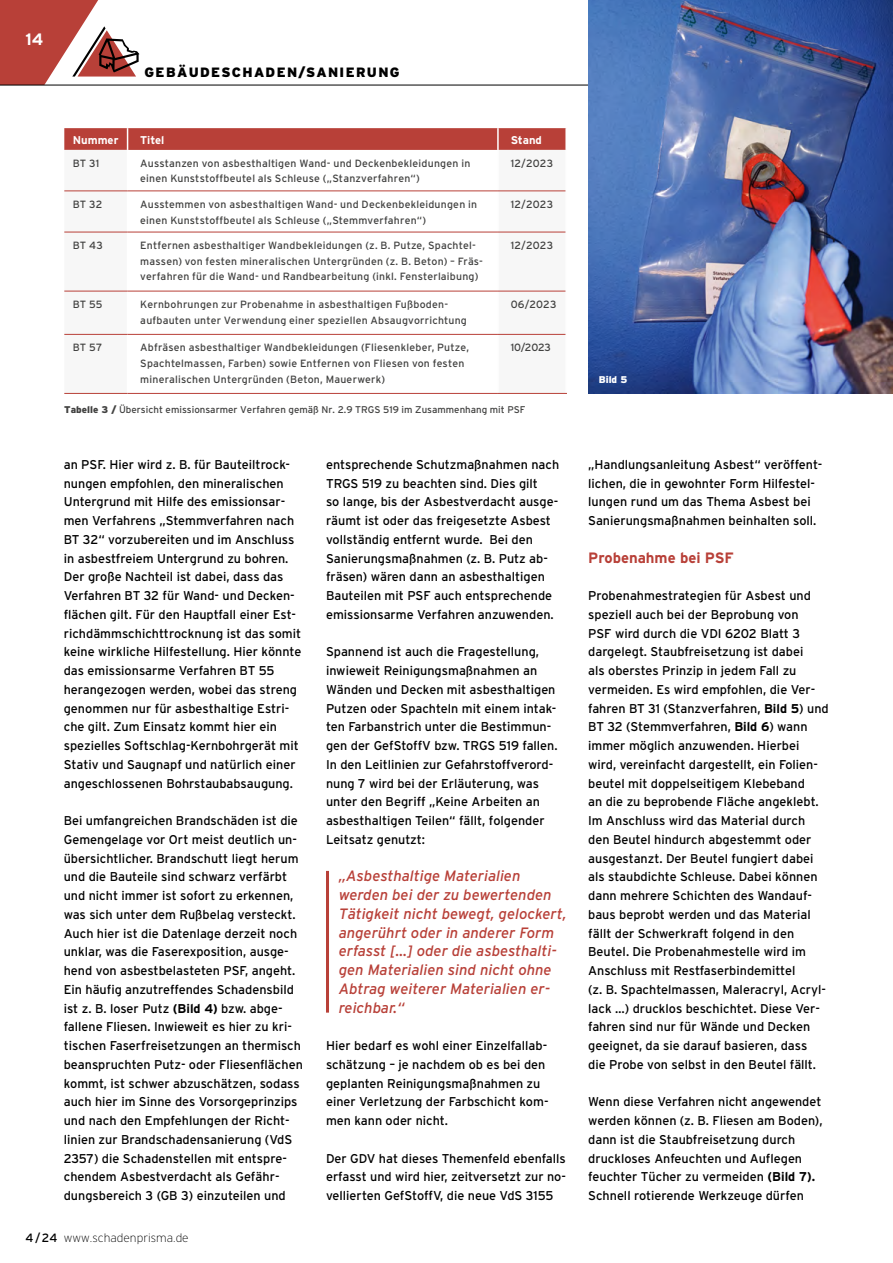
<style>
.page{position:relative;width:893px;height:1263px;background:#fff}
.page>*{position:absolute;margin:0;border:0;box-sizing:border-box;transform-origin:0 0}
.t1{font:700 16.5px "Interstate";color:#fff}
.t2{font:italic 15px/18.8px "Interstate";color:#b84038}
.t3{font:700 15px "Interstate";color:#b84038}
.t4{font:900 13.5px "Interstate";letter-spacing:.1em;color:#000}
.t5{font:12.75px/18.8px "Interstate";color:#000}
.t6{font:200 12px "Interstate";color:#000}
.t7{font:700 11.25px "Interstate";color:#fff}
.t8{font:10.5px/15.8px "Interstate";letter-spacing:.02em;color:#414140}
.t9{font:9.75px "Interstate";color:#414140}
.t10{font:900 9.75px "Interstate";color:#fff}
.s1{font-weight:900}
.s2{font-weight:700}
.s3{font-weight:400}
</style>
<div class="page">
<hr style="left:0;top:85px;width:893px;height:1px;background:#000">
<svg style="left:0;top:0;width:139px;height:85px"></svg>
<img style="left:588px;top:0;width:305px;height:394px">
<svg style="left:64px;top:191px;width:501px;height:202px"></svg>
<svg style="left:64px;top:128px;width:501px;height:22px;background:#b8423a"></svg>
<hr style="left:497px;top:128px;width:2px;height:22px;background:#fff">
<hr style="left:127px;top:191px;width:1px;height:41px;background:#fff">
<hr style="left:497px;top:191px;width:2px;height:41px;background:#fff">
<hr style="left:127px;top:232px;width:1px;height:59px;background:#fff">
<hr style="left:497px;top:232px;width:2px;height:59px;background:#fff">
<hr style="left:127px;top:291px;width:1px;height:43px;background:#fff">
<hr style="left:497px;top:291px;width:2px;height:43px;background:#fff">
<hr style="left:127px;top:335px;width:1px;height:58px;background:#fff">
<hr style="left:497px;top:335px;width:2px;height:58px;background:#fff">
<hr style="left:64px;top:190px;width:64px;height:1px;background:#b84038">
<hr style="left:128px;top:190px;width:370px;height:1px;background:#b84038">
<hr style="left:498px;top:190px;width:67px;height:1px;background:#b84038">
<hr style="left:64px;top:232px;width:64px;height:1px;background:#b84038">
<hr style="left:128px;top:232px;width:370px;height:1px;background:#b84038">
<hr style="left:498px;top:232px;width:67px;height:1px;background:#b84038">
<hr style="left:64px;top:291px;width:64px;height:1px;background:#b84038">
<hr style="left:128px;top:291px;width:370px;height:1px;background:#b84038">
<hr style="left:498px;top:291px;width:67px;height:1px;background:#b84038">
<hr style="left:64px;top:334px;width:64px;height:1px;background:#b84038">
<hr style="left:128px;top:334px;width:370px;height:1px;background:#b84038">
<hr style="left:498px;top:334px;width:67px;height:1px;background:#b84038">
<hr style="left:64px;top:393px;width:64px;height:1px;background:#b84038">
<hr style="left:128px;top:393px;width:370px;height:1px;background:#b84038">
<hr style="left:498px;top:393px;width:69px;height:1px;background:#b84038">
<hr style="left:326px;top:871px;width:3px;height:142px;background:#b84038">
<p class="t1" style="left:26px;top:30px;width:19px">14</p>
<p class="t4" style="left:145px;top:64px;width:257px">GEBÄUDESCHADEN/SANIERUNG</p>
<p class="t7" style="left:73px;top:133px;width:47px">Nummer</p>
<p class="t7" style="left:140px;top:133px;width:26px">Titel</p>
<p class="t7" style="left:511px;top:133px;width:33px">Stand</p>
<p class="t8" style="left:73px;top:155px;width:28px">BT 31</p>
<p class="t8" style="left:140px;top:155px;width:331px">Ausstanzen von asbesthaltigen Wand- und Deckenbekleidungen in einen Kunststoffbeutel als Schleuse („Stanzverfahren“)</p>
<p class="t8" style="left:511px;top:155px;width:44px">12/2023</p>
<p class="t8" style="left:73px;top:196px;width:31px">BT 32</p>
<p class="t8" style="left:140px;top:196px;width:338px">Ausstemmen von asbesthaltigen Wand- und Deckenbekleidungen in einen Kunststoffbeutel als Schleuse („Stemmverfahren“)</p>
<p class="t8" style="left:511px;top:196px;width:44px">12/2023</p>
<p class="t8" style="left:73px;top:237px;width:32px">BT 43</p>
<p class="t8" style="left:140px;top:237px;width:344px">Entfernen asbesthaltiger Wandbekleidungen (z. B. Putze, Spachtel&shy;massen) von festen mineralischen Untergründen (z. B. Beton) – Fräs&shy;verfahren für die Wand- und Randbearbeitung (inkl. Fensterlaibung)</p>
<p class="t8" style="left:511px;top:237px;width:44px">12/2023</p>
<p class="t8" style="left:73px;top:296px;width:31px">BT 55</p>
<p class="t8" style="left:140px;top:296px;width:328px">Kernbohrungen zur Probenahme in asbesthaltigen Fußboden&shy;aufbauten unter Verwendung einer speziellen Absaugvorrichtung</p>
<p class="t8" style="left:511px;top:296px;width:47px">06/2023</p>
<p class="t8" style="left:73px;top:340px;width:31px">BT 57</p>
<p class="t8" style="left:140px;top:340px;width:330px">Abfräsen asbesthaltiger Wandbekleidungen (Fliesenkleber, Putze,<br>Spachtelmassen, Farben) sowie Entfernen von Fliesen von festen mineralischen Untergründen (Beton, Mauerwerk)</p>
<p class="t8" style="left:511px;top:340px;width:42px">10/2023</p>
<p class="t9" style="left:64px;top:404px;width:463px"><span class="s1">Tabelle 3 /</span> Übersicht emissionsarmer Verfahren gemäß Nr. 2.9 TRGS 519 im Zusammenhang mit PSF</p>
<p class="t5" style="left:64px;top:455px;width:239px">an PSF. Hier wird z. B. für Bauteiltrock&shy;nungen empfohlen, den mineralischen Untergrund mit Hilfe des emissionsar&shy;men Verfahrens „Stemmverfahren nach BT 32“ vorzubereiten und im Anschluss in asbestfreiem Untergrund zu bohren.<br>Der große Nachteil ist dabei, dass das Verfahren BT 32 für Wand- und Decken&shy;flächen gilt. Für den Hauptfall einer Est&shy;richdämmschichttrocknung ist das somit keine wirkliche Hilfestellung. Hier könnte das emissionsarme Verfahren BT 55 herangezogen werden, wobei das streng genommen nur für asbesthaltige Estri&shy;che gilt. Zum Einsatz kommt hier ein spezielles Softschlag-Kernbohrgerät mit Stativ und Saugnapf und natürlich einer angeschlossenen Bohrstaubabsaugung.</p>
<p class="t5" style="left:64px;top:811px;width:241px">Bei umfangreichen Brandschäden ist die Gemengelage vor Ort meist deutlich un&shy;übersichtlicher. Brandschutt liegt herum und die Bauteile sind schwarz verfärbt und nicht immer ist sofort zu erkennen, was sich unter dem Rußbelag versteckt.<br>Auch hier ist die Datenlage derzeit noch unklar, was die Faserexposition, ausge&shy;hend von asbestbelasteten PSF, angeht.<br>Ein häufig anzutreffendes Schadensbild ist z. B. loser Putz <span class="s2">(Bild 4)</span> bzw. abge&shy;fallene Fliesen. Inwieweit es hier zu kri&shy;tischen Faserfreisetzungen an thermisch beanspruchten Putz- oder Fliesenflächen kommt, ist schwer abzuschätzen, sodass auch hier im Sinne des Vorsorgeprinzips und nach den Empfehlungen der Richt&shy;linien zur Brandschadensanierung (VdS 2357) die Schadenstellen mit entspre&shy;chendem Asbestverdacht als Gefähr&shy;dungsbereich 3 (GB 3) einzuteilen und</p>
<p class="t5" style="left:326px;top:455px;width:235px">entsprechende Schutzmaßnahmen nach TRGS 519 zu beachten sind. Dies gilt<br>so lange, bis der Asbestverdacht ausge&shy;räumt ist oder das freigesetzte Asbest vollständig entfernt wurde. Bei den Sanierungsmaßnahmen (z. B. Putz ab&shy;fräsen) wären dann an asbesthaltigen Bauteilen mit PSF auch entsprechende emissionsarme Verfahren anzuwenden.</p>
<p class="t5" style="left:326px;top:642px;width:233px">Spannend ist auch die Fragestellung, inwieweit Reinigungsmaßnahmen an Wänden und Decken mit asbesthaltigen Putzen oder Spachteln mit einem intak&shy;ten Farbanstrich unter die Bestimmun&shy;gen der GefStoffV bzw. TRGS 519 fallen.<br>In den Leitlinien zur Gefahrstoffverord&shy;nung 7 wird bei der Erläuterung, was unter den Begriff „Keine Arbeiten an asbesthaltigen Teilen“ fällt, folgender Leitsatz genutzt:</p>
<p class="t2" style="left:339px;top:866px;width:229px">„Asbesthaltige Materialien werden bei der zu bewertenden<br>Tätigkeit nicht bewegt, gelockert, angerührt oder in anderer Form erfasst […] oder die asbesthalti&shy;gen Materialien sind nicht ohne<br>Abtrag weiterer Materialien er&shy;reichbar.“</p>
<p class="t5" style="left:326px;top:1036px;width:224px">Hier bedarf es wohl einer Einzelfallab&shy;schätzung – je nachdem ob es bei den geplanten Reinigungsmaßnahmen zu einer Verletzung der Farbschicht kom&shy;men kann oder nicht.</p>
<p class="t5" style="left:326px;top:1149px;width:241px;text-align:justify">Der GDV hat dieses Themenfeld ebenfalls erfasst und wird hier, zeitversetzt zur no&shy;vellierten GefStoffV, die neue VdS 3155</p>
<p class="t6" style="left:26px;top:1231px;width:165px"><span class="s3">4/24</span> www.schadenprisma.de</p>
<p class="t10" style="left:599px;top:374px;width:30px">Bild 5</p>
<p class="t5" style="left:588px;top:455px;width:236px">„Handlungsanleitung Asbest“ veröffent&shy;lichen, die in gewohnter Form Hilfestel&shy;lungen rund um das Thema Asbest bei Sanierungsmaßnahmen beinhalten soll.</p>
<p class="t3" style="left:588px;top:549px;width:147px">Probenahme bei PSF</p>
<p class="t5" style="left:588px;top:586px;width:242px">Probenahmestrategien für Asbest und speziell auch bei der Beprobung von<br>PSF wird durch die VDI 6202 Blatt 3 dargelegt. Staubfreisetzung ist dabei<br>als oberstes Prinzip in jedem Fall zu vermeiden. Es wird empfohlen, die Ver&shy;fahren BT 31 (Stanzverfahren, <span class="s2">Bild 5</span>) und BT 32 (Stemmverfahren, <span class="s2">Bild 6</span>) wann immer möglich anzuwenden. Hierbei wird, vereinfacht dargestellt, ein Folien&shy;beutel mit doppelseitigem Klebeband<br>an die zu beprobende Fläche angeklebt.<br>Im Anschluss wird das Material durch den Beutel hindurch abgestemmt oder ausgestanzt. Der Beutel fungiert dabei als staubdichte Schleuse. Dabei können dann mehrere Schichten des Wandauf&shy;baus beprobt werden und das Material fällt der Schwerkraft folgend in den Beutel. Die Probenahmestelle wird im Anschluss mit Restfaserbindemittel<br>(z. B. Spachtelmassen, Maleracryl, Acryl&shy;lack …) drucklos beschichtet. Diese Ver&shy;fahren sind nur für Wände und Decken geeignet, da sie darauf basieren, dass<br>die Probe von selbst in den Beutel fällt.</p>
<p class="t5" style="left:588px;top:1092px;width:236px">Wenn diese Verfahren nicht angewendet werden können (z. B. Fliesen am Boden), dann ist die Staubfreisetzung durch druckloses Anfeuchten und Auflegen feuchter Tücher zu vermeiden <span class="s2">(Bild 7).<br></span>Schnell rotierende Werkzeuge dürfen</p>
</div>
